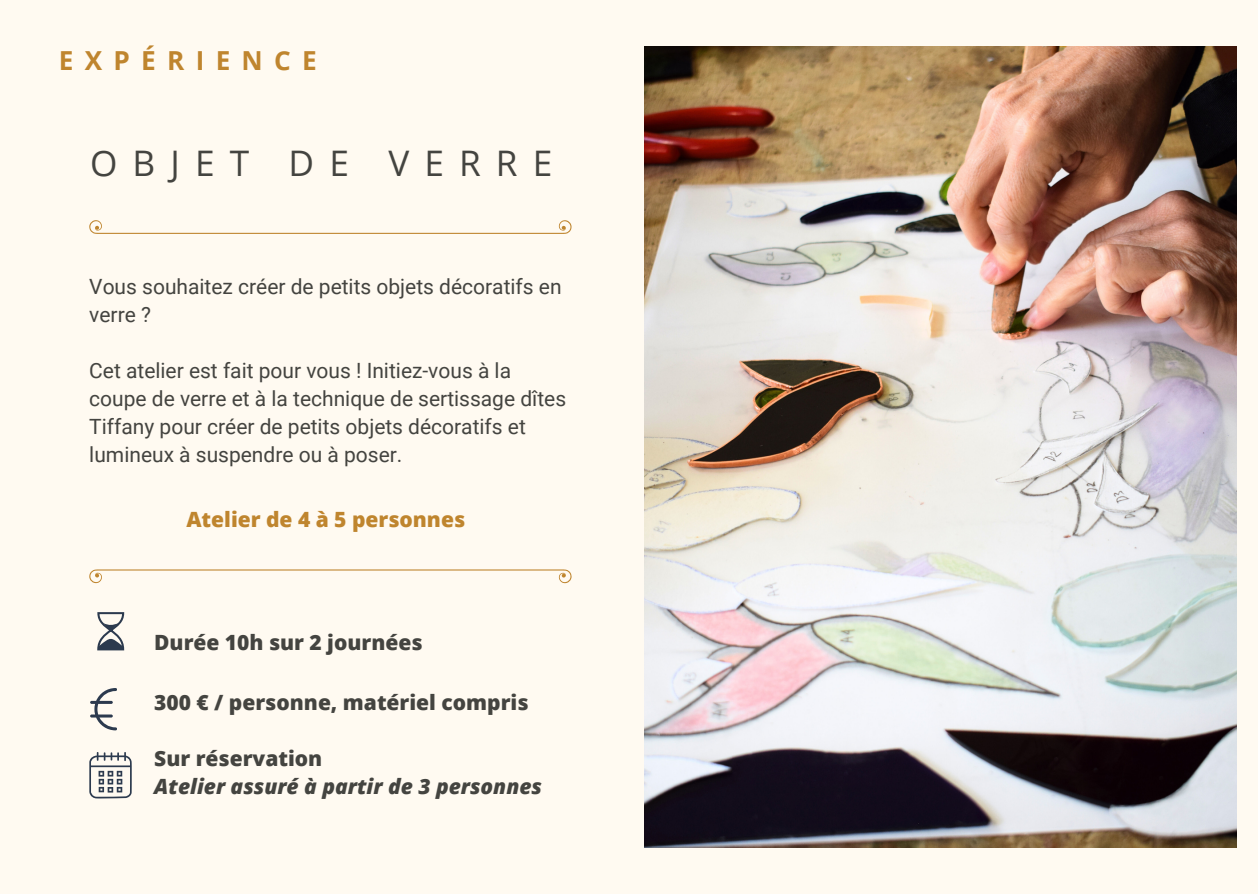
<style>
.page{position:relative;width:1258px;height:894px;background:#fff}
.page>*{position:absolute;margin:0;border:0;box-sizing:border-box;transform-origin:0 0}
.t1{font:35.1px "Open Sans";letter-spacing:.43em;color:#444440}
.t2{font:700 26.1px "Open Sans";letter-spacing:.43em;color:#bf852e}
.t3{font:21px/27.9px "Roboto";color:#444440}
.t4{font:800 21px "Open Sans";color:#444440}
.t5{font:italic 800 21px "Open Sans";color:#444440}
.t6{font:800 21px "Open Sans";color:#bf852e}
</style>
<div class="page">
<div style="left:0;top:0;width:1258px;height:893px;background:#fffaf1"></div>
<img style="left:644px;top:46px;width:592px;height:801px">
<svg style="left:89px;top:569px;width:482px;height:14px"></svg>
<svg style="left:97px;top:612px;width:27px;height:38px"></svg>
<svg style="left:90px;top:688px;width:27px;height:42px"></svg>
<svg style="left:89px;top:752px;width:43px;height:46px"></svg>
<svg style="left:89px;top:220px;width:482px;height:14px"></svg>
<p class="t2" style="left:59px;top:42px;width:259px">EXPÉRIENCE</p>
<p class="t1" style="left:90px;top:139px;width:464px">OBJET DE VERRE</p>
<p class="t3" style="left:89px;top:273px;width:474px">Vous souhaitez créer de petits objets décoratifs en verre ?</p>
<p class="t3" style="left:89px;top:357px;width:478px">Cet atelier est fait pour vous ! Initiez-vous à la coupe de verre et à la technique de sertissage dîtes Tiffany pour créer de petits objets décoratifs et lumineux à suspendre ou à poser.</p>
<p class="t6" style="left:186px;top:504px;width:280px">Atelier de 4 à 5 personnes</p>
<p class="t4" style="left:154px;top:627px;width:270px">Durée 10h sur 2 journées</p>
<p class="t4" style="left:154px;top:687px;width:376px">300 € / personne, matériel compris</p>
<p class="t4" style="left:154px;top:743px;width:170px">Sur réservation</p>
<p class="t5" style="left:154px;top:771px;width:389px">Atelier assuré à partir de 3 personnes</p>
</div>
